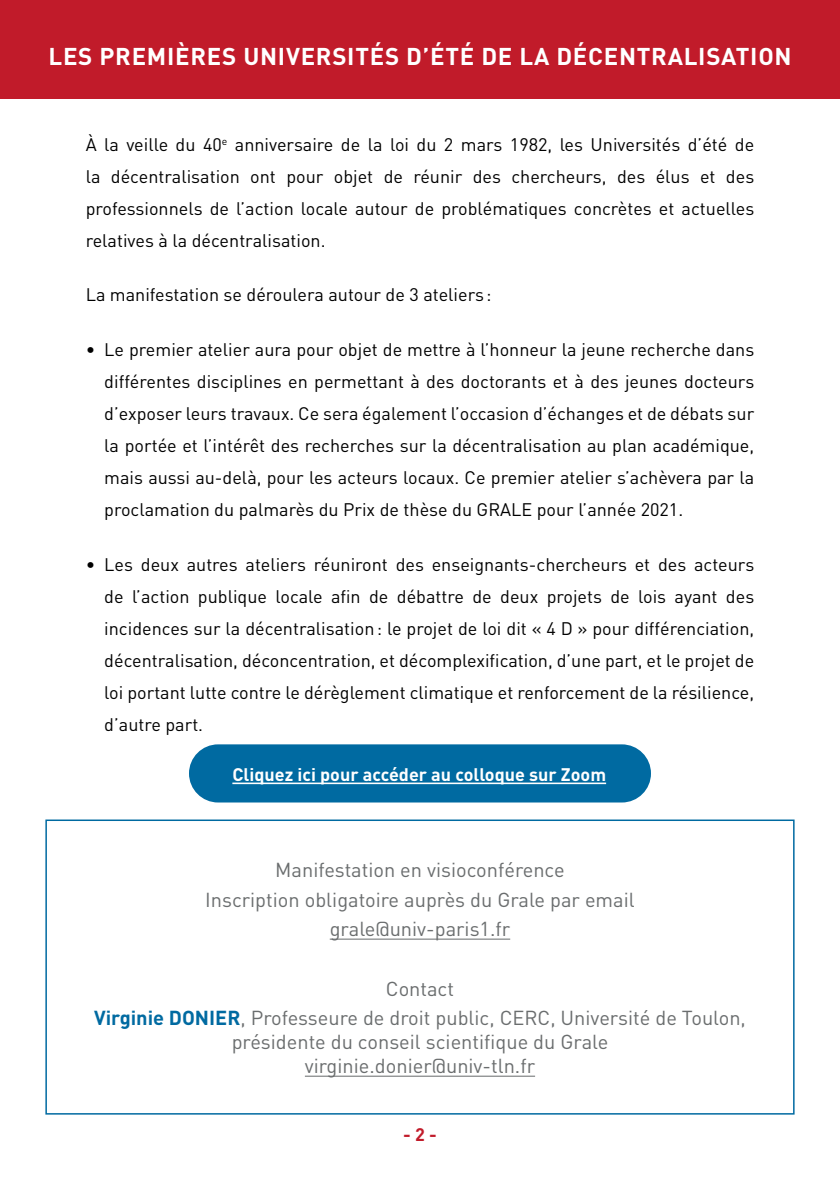
<style>
.page{position:relative;width:840px;height:1191px;background:#fff}
.page>*{position:absolute;margin:0;border:0;box-sizing:border-box;transform-origin:0 0}
.t1{font:700 24px "DIN";letter-spacing:.03em;color:#fff}
.t2{font:20px/29.6px "DIN";color:#6a6d6e;text-align:center}
.t3{font:18px/32px "DIN";color:#000;text-align:justify}
.t4{font:700 18px "DIN";color:#fff}
.t5{font:700 18px "DIN";color:#c11b2a}
.s1{font-weight:700;color:#006aa1}
</style>
<div class="page">
<hr style="left:329px;top:938px;width:181px;height:1px;background:#6a6d6e">
<hr style="left:305px;top:1075px;width:230px;height:1px;background:#6a6d6e">
<div style="left:45px;top:819px;width:749px;height:295px;border:2px solid #006aa1"></div>
<div style="left:0;top:0;width:839px;height:99px;background:#c11b2a"></div>
<div style="left:189px;top:744px;width:461px;height:58px;background:#006aa1;border-radius:29px"></div>
<hr style="left:232px;top:782px;width:373px;height:2px;background:#fff">
<h1 class="t1" style="left:48px;top:41px;width:744px">LES PREMIÈRES UNIVERSITÉS D’ÉTÉ DE LA DÉCENTRALISATION</h1>
<p class="t3" style="left:86px;top:128px;width:669px">À la veille du 40<sup>e</sup> anniversaire de la loi du 2 mars 1982, les Universités d’été de la décentralisation ont pour objet de réunir des chercheurs, des élus et des professionnels de l’action locale autour de problématiques concrètes et actuelles relatives à la décentralisation.</p>
<p class="t3" style="left:86px;top:279px;width:407px">La manifestation se déroulera autour de 3 ateliers :</p>
<p class="t3" style="left:104px;top:333px;width:651px;text-indent:-19px">• Le premier atelier aura pour objet de mettre à l’honneur la jeune recherche dans différentes disciplines en permettant à des doctorants et à des jeunes docteurs d’exposer leurs travaux. Ce sera également l’occasion d’échanges et de débats sur la portée et l’intérêt des recherches sur la décentralisation au plan académique, mais aussi au-delà, pour les acteurs locaux. Ce premier atelier s’achèvera par la proclamation du palmarès du Prix de thèse du GRALE pour l’année 2021.</p>
<p class="t3" style="left:104px;top:548px;width:651px;text-indent:-19px">• Les deux autres ateliers réuniront des enseignants-chercheurs et des acteurs de l’action publique locale afin de débattre de deux projets de lois ayant des incidences sur la décentralisation: le projet de loi dit « 4 D » pour différenciation, décentralisation, déconcentration, et décomplexification, d’une part, et le projet de loi portant lutte contre le dérèglement climatique et renforcement de la résilience, d’autre part.</p>
<p class="t4" style="left:232px;top:762px;width:375px">Cliquez ici pour accéder au colloque sur Zoom</p>
<p class="t2" style="left:205px;top:854px;width:431px">Manifestation en visioconférence<br>Inscription obligatoire auprès du Grale par email grale@univ-paris1.fr</p>
<p class="t2" style="left:94px;top:973px;width:653px">Contact<br><span class="s1">Virginie DONIER</span>, Professeure de droit public, CERC, Université de Toulon,</p>
<p class="t2" style="left:231px;top:1029px;width:378px;line-height:24px">présidente du conseil scientifique du Grale virginie.donier@univ-tln.fr</p>
<p class="t5" style="left:403px;top:1122px;width:35px">- 2 -</p>
</div>
